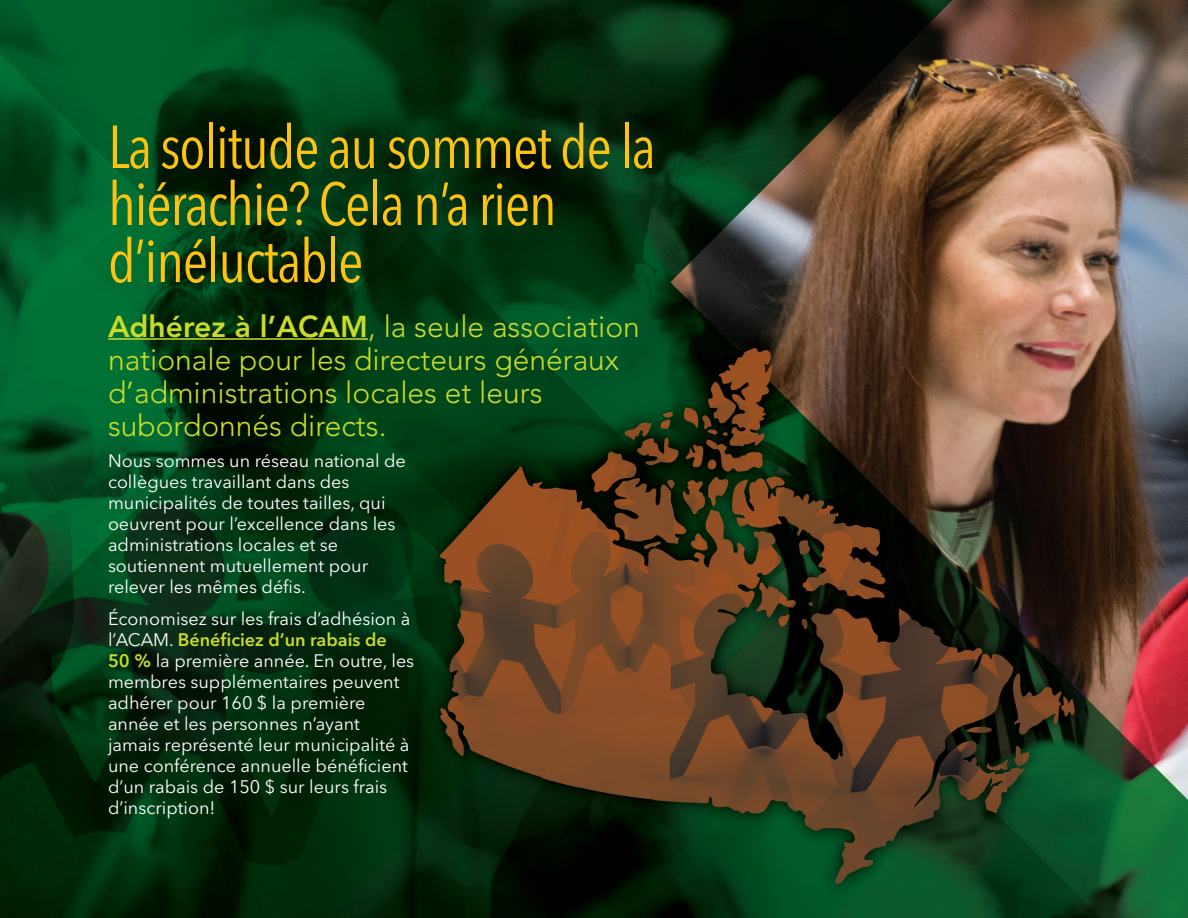
<style>
.page{position:relative;width:1188px;height:918px;background:#fff}
.page>*{position:absolute;margin:0;border:0;box-sizing:border-box;transform-origin:0 0}
.t1{font:60px/57px "Avenir Next Condensed";letter-spacing:-.025em;color:#fec210}
.t2{font:300 30px/33px "Avenir";color:#cadb2a}
.t3{font:18px/21px "Avenir Next";color:#fff}
.s1{font-weight:800}
.s2{font-weight:600;color:#cadb2a}
</style>
<div class="page">
<img style="left:0;top:0;width:1188px;height:918px">
<hr style="left:108px;top:338px;width:260px;height:2px;background:#cadb2a">
<p class="t1" style="left:108px;top:124px;width:549px">La solitude au sommet de la hiérachie? Cela n’a rien d’inéluctable</p>
<p class="t2" style="left:108px;top:312px;width:533px"><span class="s1">Adhérez à l’ACAM</span>, la seule association nationale pour les directeurs généraux d’administrations locales et leurs subordonnés directs.</p>
<p class="t3" style="left:108px;top:452px;width:299px">Nous sommes un réseau national de collègues travaillant dans des municipalités de toutes tailles, qui oeuvrent pour l’excellence dans les administrations locales et se soutiennent mutuellement pour relever les mêmes défis.</p>
<p class="t3" style="left:108px;top:610px;width:308px">Économisez sur les frais d’adhésion à l’ACAM. <span class="s2">Bénéficiez d’un rabais de<br>50 %</span> la première année. En outre, les membres supplémentaires peuvent adhérer pour 160 $ la première année et les personnes n’ayant jamais représenté leur municipalité à une conférence annuelle bénéficient d’un rabais de 150 $ sur leurs frais d’inscription!</p>
</div>
